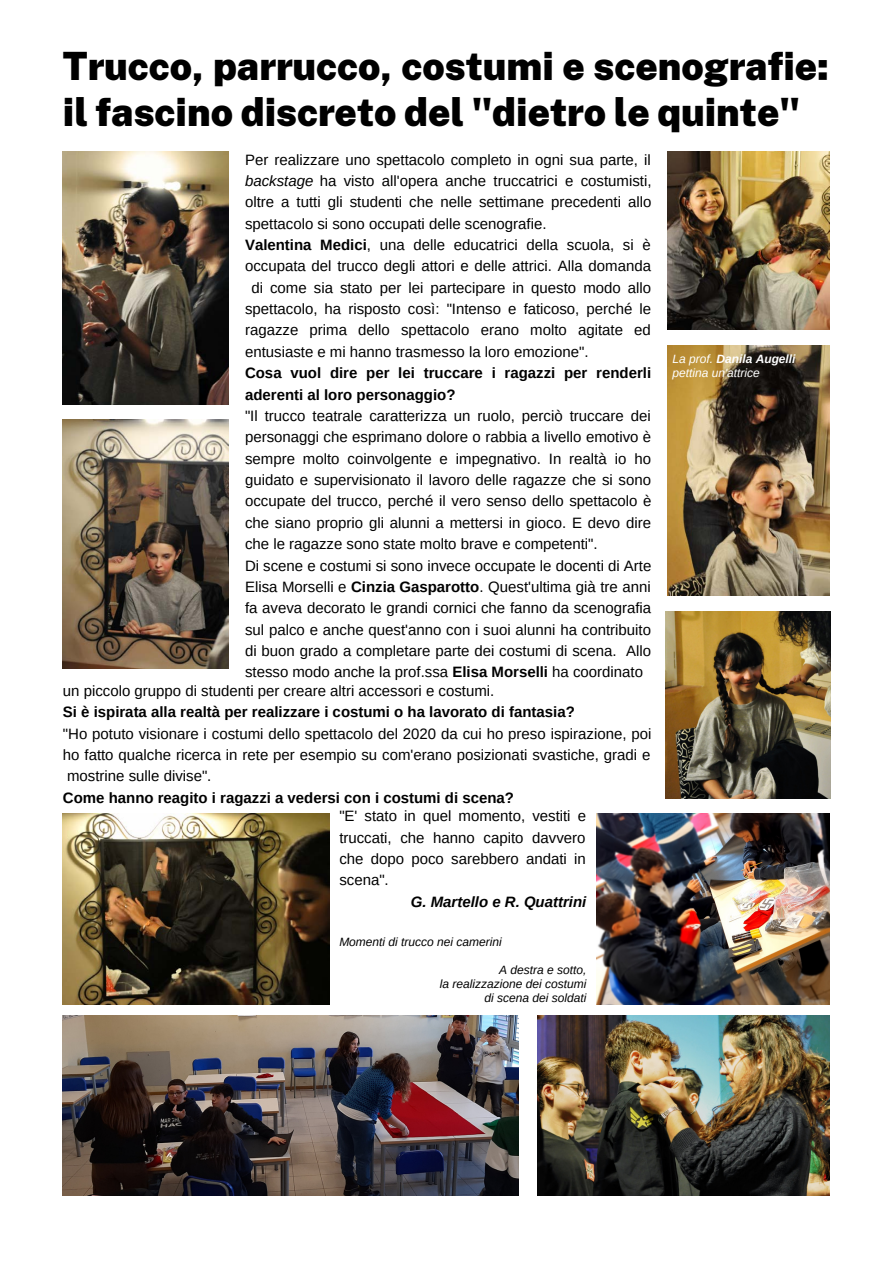
<style>
.page{position:relative;width:893px;height:1264px;background:#fff}
.page>*{position:absolute;margin:0;border:0;box-sizing:border-box;transform-origin:0 0}
.t1{font:900 39px/46px "Public Sans";color:#000}
.t2{font:15px/21.3px "Arimo";color:#000;text-align:justify}
.t3{font:700 15px/21.3px "Arimo";color:#000}
.t4{font:italic 700 15px "Arimo";color:#000}
.t5{font:italic 12px/14px "Arimo";color:#000;text-align:right}
.t6{font:italic 12px/14px "Arimo";color:#fff}
.s1{font-style:italic}
.s2{font-weight:700}
</style>
<div class="page">
<img style="left:63px;top:420px;width:165px;height:248px">
<img style="left:667px;top:151px;width:162px;height:179px">
<img style="left:63px;top:151px;width:165px;height:253px">
<img style="left:63px;top:813px;width:266px;height:191px">
<img style="left:597px;top:813px;width:232px;height:191px">
<img style="left:63px;top:1015px;width:455px;height:180px">
<img style="left:537px;top:1015px;width:292px;height:180px">
<img style="left:667px;top:345px;width:162px;height:251px">
<img style="left:665px;top:611px;width:165px;height:187px">
<h1 class="t1" style="left:63px;top:43px;width:767px">Trucco, parrucco, costumi e scenografie: il fascino discreto del "dietro le quinte"</h1>
<p class="t2" style="left:245px;top:149px;width:407px">Per realizzare uno spettacolo completo in ogni sua parte, il</p>
<p class="t2" style="left:245px;top:170px;width:408px"><span class="s1">backstage</span> ha visto all'opera anche truccatrici e costumisti,</p>
<p class="t2" style="left:245px;top:191px;width:408px">oltre a tutti gli studenti che nelle settimane precedenti allo</p>
<p class="t2" style="left:245px;top:213px;width:303px">spettacolo si sono occupati delle scenografie.</p>
<p class="t2" style="left:245px;top:234px;width:407px"><span class="s2">Valentina Medici</span>, una delle educatrici della scuola, si è</p>
<p class="t2" style="left:245px;top:255px;width:407px">occupata del trucco degli attori e delle attrici. Alla domanda</p>
<p class="t2" style="left:251px;top:277px;width:401px">di come sia stato per lei partecipare in questo modo allo</p>
<p class="t2" style="left:245px;top:298px;width:407px">spettacolo, ha risposto così: "Intenso e faticoso, perché le</p>
<p class="t2" style="left:245px;top:319px;width:407px">ragazze prima dello spettacolo erano molto agitate ed</p>
<p class="t2" style="left:245px;top:341px;width:345px">entusiaste e mi hanno trasmesso la loro emozione".</p>
<p class="t3" style="left:245px;top:362px;width:407px">Cosa vuol dire per lei truccare i ragazzi per renderli aderenti al loro personaggio?</p>
<p class="t2" style="left:245px;top:405px;width:408px;text-align:left">"Il trucco teatrale caratterizza un ruolo, perciò truccare dei personaggi che esprimano dolore o rabbia a livello emotivo è sempre molto coinvolgente e impegnativo. In realtà io ho guidato e supervisionato il lavoro delle ragazze che si sono occupate del trucco, perché il vero senso dello spettacolo è che siano proprio gli alunni a mettersi in gioco. E devo dire che le ragazze sono state molto brave e competenti".<br>Di scene e costumi si sono invece occupate le docenti di Arte Elisa Morselli e <span class="s2">Cinzia Gasparotto</span>. Quest'ultima già tre anni fa aveva decorato le grandi cornici che fanno da scenografia sul palco e anche quest'anno con i suoi alunni ha contribuito di buon grado a completare parte dei costumi di scena. Allo stesso modo anche la prof.ssa <span class="s2">Elisa Morselli</span> ha coordinato</p>
<p class="t2" style="left:63px;top:680px;width:433px">un piccolo gruppo di studenti per creare altri accessori e costumi.</p>
<p class="t3" style="left:63px;top:701px;width:513px">Si è ispirata alla realtà per realizzare i costumi o ha lavorato di fantasia?</p>
<p class="t2" style="left:63px;top:722px;width:590px">"Ho potuto visionare i costumi dello spettacolo del 2020 da cui ho preso ispirazione, poi ho fatto qualche ricerca in rete per esempio su com'erano posizionati svastiche, gradi e mostrine sulle divise".</p>
<p class="t3" style="left:63px;top:787px;width:452px">Come hanno reagito i ragazzi a vedersi con i costumi di scena?</p>
<p class="t2" style="left:339px;top:805px;width:248px">"E' stato in quel momento, vestiti e truccati, che hanno capito davvero che dopo poco sarebbero andati in scena".</p>
<p class="t4" style="left:411px;top:893px;width:177px">G. Martello e R. Quattrini</p>
<p class="t5" style="left:339px;top:934px;width:164px">Momenti di trucco nei camerini</p>
<p class="t5" style="left:440px;top:962px;width:148px">A destra e sotto,<br>la realizzazione dei costumi di scena dei soldati</p>
<p class="t6" style="left:672px;top:352px;width:125px">La prof. <span class="s2">Danila Augelli </span>pettina un'attrice</p>
</div>
